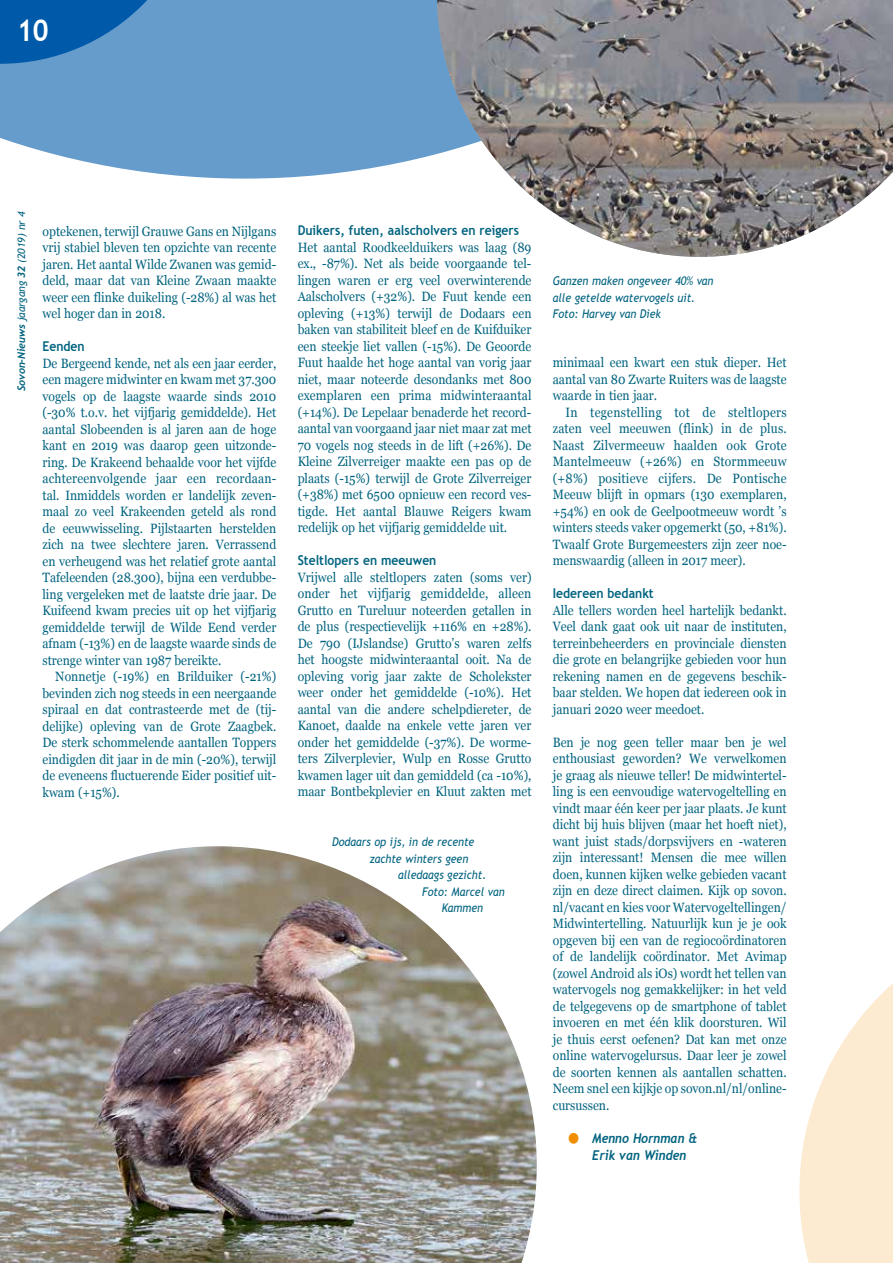
<style>
.page{position:relative;width:893px;height:1263px;background:#fff}
.page>*{position:absolute;margin:0;border:0;box-sizing:border-box;transform-origin:0 0}
.t1{font:700 30px "Trebuchet MS";color:#fff;scale:.9 1}
.t2{font:13.5px/16.5px "Georgia";color:#00637f;text-align:justify;scale:.9 1}
.t3{font:700 13.5px "Trebuchet MS";color:#00637f;scale:.9 1}
.t4{font:italic 700 13.5px/16.5px "Trebuchet";color:#00637f;scale:.9 1}
.t5{font:italic 12px/16.5px "Trebuchet MS";color:#00637f;scale:.9 1}
.t6{font:italic 10.5px "Trebuchet MS";letter-spacing:-.01em;color:#00637f}
.s1{font-family:"Trebuchet";font-weight:700}
.s2{font-family:"Trebuchet MS";font-style:normal;font-size:34.5px;color:#f18e00}
</style>
<div class="page">
<svg style="left:0;top:0;width:437px;height:179px;background:#71a3ce"></svg>
<svg style="left:0;top:0;width:202px;height:64px;background:#327ab9"></svg>
<img style="left:437px;top:0;width:456px;height:257px">
<img style="left:0;top:846px;width:537px;height:417px">
<svg style="left:799px;top:983px;width:94px;height:280px"></svg>
<h1 class="t1" style="left:17px;top:11px;width:37px">10</h1>
<p class="t6" style="left:15px;top:391px;width:181px;rotate:-90deg"><span class="s1">Sovon-Nieuws</span> jaargang <span class="s1">32</span> (2019) nr 4</p>
<p class="t2" style="left:43px;top:222px;width:261px">optekenen, terwijl Grauwe Gans en Nijlgans vrij stabiel bleven ten opzichte van recente jaren. Het aantal Wilde Zwanen was gemid&shy;deld, maar dat van Kleine Zwaan maakte weer een flinke duikeling (-28%) al was het wel hoger dan in 2018.</p>
<p class="t3" style="left:43px;top:338px;width:48px">Eenden</p>
<p class="t2" style="left:43px;top:354px;width:261px">De Bergeend kende, net als een jaar eerder, een magere midwinter en kwam met 37.300 vogels op de laagste waarde sinds 2010 (-30% t.o.v. het vijfjarig gemiddelde). Het aantal Slobeenden is al jaren aan de hoge kant en 2019 was daarop geen uitzonde&shy;ring. De Krakeend behaalde voor het vijfde achtereenvolgende jaar een recordaan&shy;tal. Inmiddels worden er landelijk zeven&shy;maal zo veel Krakeenden geteld als rond de eeuwwisseling. Pijlstaarten herstelden zich na twee slechtere jaren. Verrassend en verheugend was het relatief grote aantal Tafeleenden (28.300), bijna een verdubbe&shy;ling vergeleken met de laatste drie jaar. De Kuifeend kwam precies uit op het vijfjarig gemiddelde terwijl de Wilde Eend verder afnam (-13%) en de laagste waarde sinds de strenge winter van 1987 bereikte.</p>
<p class="t2" style="left:43px;top:667px;width:261px;text-indent:13px">Nonnetje (-19%) en Brilduiker (-21%) bevinden zich nog steeds in een neergaande spiraal en dat contrasteerde met de (tij&shy;delijke) opleving van de Grote Zaagbek.<br>De sterk schommelende aantallen Toppers eindigden dit jaar in de min (-20%), terwijl de eveneens fluctuerende Eider positief uit&shy;kwam (+15%).</p>
<p class="t3" style="left:298px;top:222px;width:247px">Duikers, futen, aalscholvers en reigers</p>
<p class="t2" style="left:298px;top:238px;width:261px">Het aantal Roodkeelduikers was laag (89 ex., -87%). Net als beide voorgaande tel&shy;lingen waren er erg veel overwinterende Aalscholvers (+32%). De Fuut kende een opleving (+13%) terwijl de Dodaars een baken van stabiliteit bleef en de Kuifduiker een steekje liet vallen (-15%). De Geoorde Fuut haalde het hoge aantal van vorig jaar niet, maar noteerde desondanks met 800 exemplaren een prima midwinteraantal (+14%). De Lepelaar benaderde het record&shy;aantal van voorgaand jaar niet maar zat met 70 vogels nog steeds in de lift (+26%). De Kleine Zilverreiger maakte een pas op de plaats (-15%) terwijl de Grote Zilverreiger (+38%) met 6500 opnieuw een record ves&shy;tigde. Het aantal Blauwe Reigers kwam redelijk op het vijfjarig gemiddelde uit.</p>
<p class="t3" style="left:298px;top:552px;width:156px">Steltlopers en meeuwen</p>
<p class="t2" style="left:298px;top:568px;width:261px">Vrijwel alle steltlopers zaten (soms ver) onder het vijfjarig gemiddelde, alleen Grutto en Tureluur noteerden getallen in de plus (respectievelijk +116% en +28%).<br>De 790 (IJslandse) Grutto’s waren zelfs het hoogste midwinteraantal ooit. Na de opleving vorig jaar zakte de Scholekster weer onder het gemiddelde (-10%). Het aantal van die andere schelpdiereter, de Kanoet, daalde na enkele vette jaren ver onder het gemiddelde (-37%). De worme&shy;ters Zilverplevier, Wulp en Rosse Grutto kwamen lager uit dan gemiddeld (ca -10%), maar Bontbekplevier en Kluut zakten met</p>
<p class="t5" style="left:332px;top:834px;width:160px">Dodaars op ijs, in de recente</p>
<p class="t5" style="left:370px;top:850px;width:111px">zachte winters geen</p>
<p class="t5" style="left:398px;top:867px;width:100px">alledaags gezicht.</p>
<p class="t5" style="left:422px;top:883px;width:93px">Foto: Marcel van</p>
<p class="t5" style="left:442px;top:900px;width:48px">Kammen</p>
<p class="t5" style="left:553px;top:273px;width:180px">Ganzen maken ongeveer 40% van alle getelde watervogels uit.<br>Foto: Harvey van Diek</p>
<p class="t2" style="left:553px;top:354px;width:261px">minimaal een kwart een stuk dieper. Het aantal van 80 Zwarte Ruiters was de laagste waarde in tien jaar.</p>
<p class="t2" style="left:553px;top:403px;width:261px;text-indent:13px">In tegenstelling tot de steltlopers zaten veel meeuwen (flink) in de plus.<br>Naast Zilvermeeuw haalden ook Grote Mantelmeeuw (+26%) en Stormmeeuw (+8%) positieve cijfers. De Pontische Meeuw blijft in opmars (130 exemplaren, +54%) en ook de Geelpootmeeuw wordt ’s winters steeds vaker opgemerkt (50, +81%).<br>Twaalf Grote Burgemeesters zijn zeer noe&shy;menswaardig (alleen in 2017 meer).</p>
<p class="t3" style="left:553px;top:585px;width:114px">Iedereen bedankt</p>
<p class="t2" style="left:553px;top:601px;width:261px">Alle tellers worden heel hartelijk bedankt.<br>Veel dank gaat ook uit naar de instituten, terreinbeheerders en provinciale diensten die grote en belangrijke gebieden voor hun rekening namen en de gegevens beschik&shy;baar stelden. We hopen dat iedereen ook in januari 2020 weer meedoet.</p>
<p class="t2" style="left:553px;top:733px;width:261px">Ben je nog geen teller maar ben je wel enthousiast geworden? We verwelkomen je graag als nieuwe teller! De midwintertel&shy;ling is een eenvoudige watervogeltelling en vindt maar één keer per jaar plaats. Je kunt dicht bij huis blijven (maar het hoeft niet), want juist stads/dorpsvijvers en -wateren zijn interessant! Mensen die mee willen doen, kunnen kijken welke gebieden vacant zijn en deze direct claimen. Kijk op sovon. nl/vacant en kies voor Watervogeltellingen/ Midwintertelling. Natuurlijk kun je je ook opgeven bij een van de regiocoördinatoren of de landelijk coördinator. Met Avimap (zowel Android als iOs) wordt het tellen van watervogels nog gemakkelijker: in het veld de telgegevens op de smartphone of tablet invoeren en met één klik doorsturen. Wil je thuis eerst oefenen? Dat kan met onze online watervogelursus. Daar leer je zowel de soorten kennen als aantallen schatten.<br>Neem snel een kijkje op sovon.nl/nl/online&shy;cursussen.</p>
<p class="t4" style="left:592px;top:1130px;width:118px;text-indent:-27px"><span class="s2">•</span> Menno Hornman &amp;<br>Erik van Winden</p>
</div>
